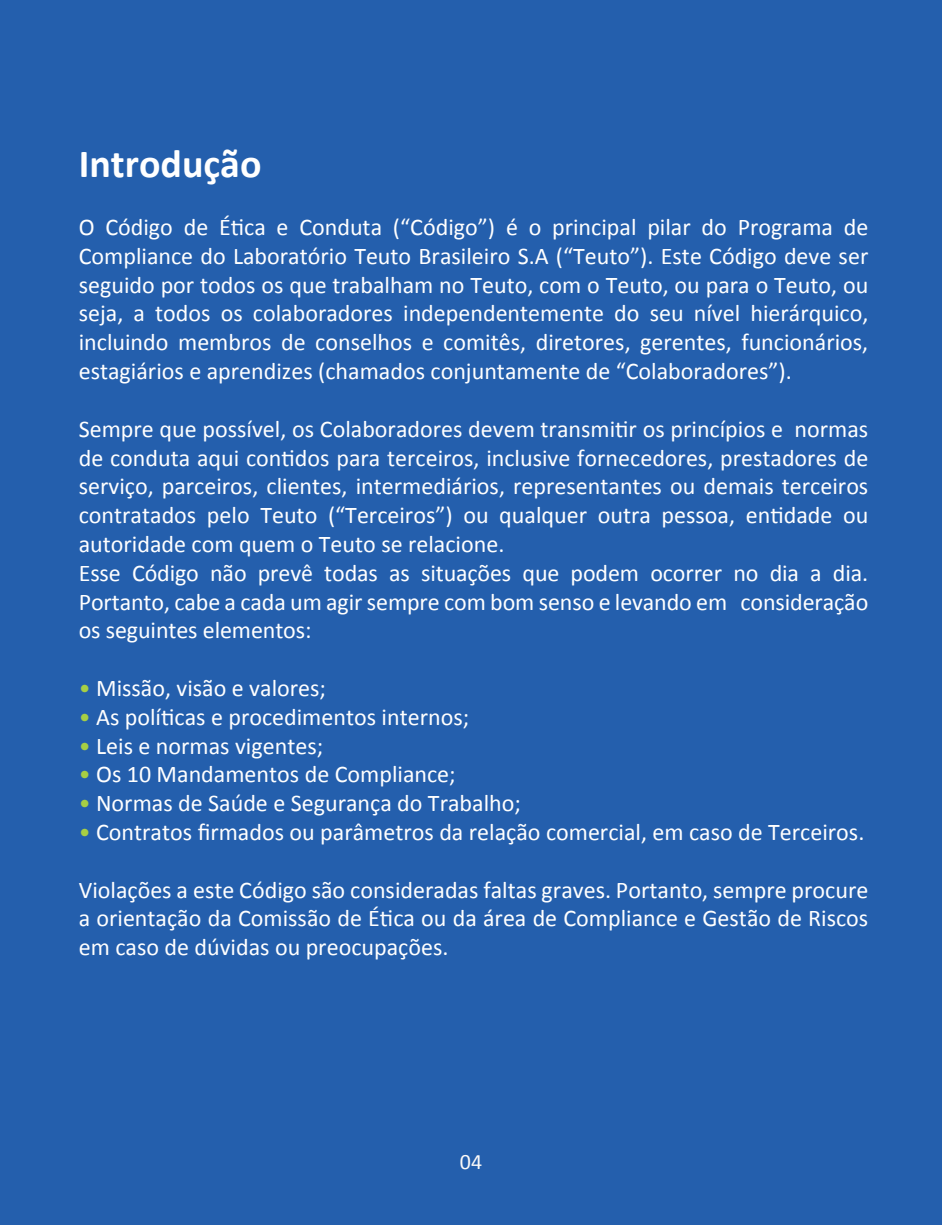
<style>
.page{position:relative;width:942px;height:1225px;background:#fff}
.page>*{position:absolute;margin:0;border:0;box-sizing:border-box;transform-origin:0 0}
.t1{font:700 40px "Calibri";color:#fff}
.t2{font:24px/28.8px "Calibri";color:#fff;text-align:justify}
.t3{font:22px "Calibri";color:#fbf9f8}
.s1{color:#a7cf44}
</style>
<div class="page">
<div style="left:0;top:0;width:941px;height:1225px;background:#245fad"></div>
<h1 class="t1" style="left:79px;top:136px;width:184px">Introdução</h1>
<p class="t2" style="left:79px;top:211px;width:790px">O Código de Ética e Conduta (“Código”) é o principal pilar do Programa de Compliance do Laboratório Teuto Brasileiro S.A (“Teuto”). Este Código deve ser seguido por todos os que trabalham no Teuto, com o Teuto, ou para o Teuto, ou seja, a todos os colaboradores independentemente do seu nível hierárquico, incluindo membros de conselhos e comitês, diretores, gerentes, funcionários, estagiários e aprendizes (chamados conjuntamente de “Colaboradores”).</p>
<p class="t2" style="left:79px;top:413px;width:790px;text-align:left">Sempre que possível, os Colaboradores devem transmitir os princípios e normas de conduta aqui contidos para terceiros, inclusive fornecedores, prestadores de serviço, parceiros, clientes, intermediários, representantes ou demais terceiros contratados pelo Teuto (“Terceiros”) ou qualquer outra pessoa, entidade ou autoridade com quem o Teuto se relacione.<br>Esse Código não prevê todas as situações que podem ocorrer no dia a dia.<br>Portanto, cabe a cada um agir sempre com bom senso e levando em consideração os seguintes elementos:</p>
<p class="t2" style="left:79px;top:672px;width:249px"><span class="s1">•</span> Missão, visão e valores;</p>
<p class="t2" style="left:79px;top:701px;width:392px"><span class="s1">•</span> As políticas e procedimentos internos;</p>
<p class="t2" style="left:79px;top:730px;width:246px"><span class="s1">•</span> Leis e normas vigentes;</p>
<p class="t2" style="left:79px;top:759px;width:378px"><span class="s1">•</span> Os 10 Mandamentos de Compliance;</p>
<p class="t2" style="left:79px;top:787px;width:443px"><span class="s1">•</span> Normas de Saúde e Segurança do Trabalho;</p>
<p class="t2" style="left:79px;top:816px;width:786px"><span class="s1">•</span> Contratos firmados ou parâmetros da relação comercial, em caso de Terceiros.</p>
<p class="t2" style="left:79px;top:874px;width:790px">Violações a este Código são consideradas faltas graves. Portanto, sempre procure a orientação da Comissão de Ética ou da área de Compliance e Gestão de Riscos em caso de dúvidas ou preocupações.</p>
<p class="t3" style="left:459px;top:1148px;width:24px">04</p>
</div>
